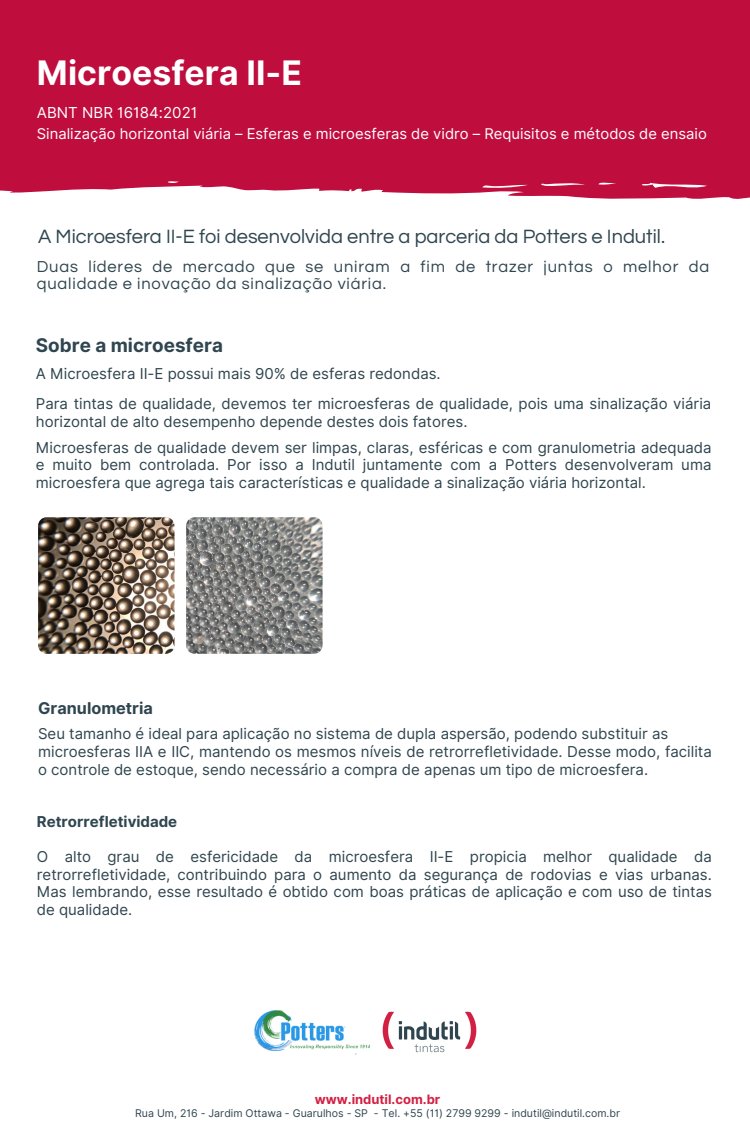
<style>
.page{position:relative;width:750px;height:1134px;background:#fff}
.page>*{position:absolute;margin:0;border:0;box-sizing:border-box;transform-origin:0 0}
.t1{font:700 33.75px "Inter";color:#fff}
.t2{font:20px "Questrial";color:#2f454f}
.t3{font:700 18.88px "Inter";color:#2f454f}
.t4{font:16.5px/16.8px "Questrial";letter-spacing:.05em;color:#2f454f}
.t5{font:700 16.25px "Inter";color:#2f454f}
.t6{font:15.12px "Inter";color:#fff}
.t7{font:15px/17.8px "Inter";color:#2f454f}
.t8{font:700 15px "Inter";color:#2f454f}
.t9{font:14.75px "Inter";color:#fff}
.t10{font:700 13px "Inter";color:#d22043}
.t11{font:10.62px "Inter";color:#2f454f}
</style>
<div class="page">
<svg style="left:0;top:145px;width:750px;height:54px;fill:#bf0d3e"></svg>
<div style="left:0;top:0;width:750px;height:145px;background:#bf0d3e"></div>
<img style="left:254px;top:1010px;width:116px;height:44px">
<img style="left:382px;top:1011px;width:95px;height:42px">
<img style="left:38px;top:517px;width:137px;height:136px;border-radius:8px">
<img style="left:186px;top:517px;width:137px;height:136px;border-radius:8px">
<p class="t1" style="left:37px;top:52px;width:267px">Microesfera II-E</p>
<p class="t6" style="left:37px;top:103px;width:162px">ABNT NBR 16184:2021</p>
<p class="t9" style="left:37px;top:124px;width:672px">Sinalização horizontal viária – Esferas e microesferas de vidro – Requisitos e métodos de ensaio</p>
<p class="t2" style="left:38px;top:226px;width:628px">A Microesfera II-E foi desenvolvida entre a parceria da Potters e Indutil.</p>
<p class="t4" style="left:37px;top:258px;width:674px">Duas líderes de mercado que se uniram a fim de trazer juntas o melhor da qualidade e inovação da sinalização viária.</p>
<p class="t3" style="left:36px;top:334px;width:189px">Sobre a microesfera</p>
<p class="t7" style="left:36px;top:365px;width:406px">A Microesfera II-E possui mais 90% de esferas redondas.</p>
<p class="t7" style="left:36px;top:395px;width:677px">Para tintas de qualidade, devemos ter microesferas de qualidade, pois uma sinalização viária horizontal de alto desempenho depende destes dois fatores.</p>
<p class="t7" style="left:36px;top:438px;width:677px;text-align:justify">Microesferas de qualidade devem ser limpas, claras, esféricas e com granulometria adequada e muito bem controlada. Por isso a Indutil juntamente com a Potters desenvolveram uma microesfera que agrega tais características e qualidade a sinalização viária horizontal.</p>
<p class="t5" style="left:38px;top:698px;width:116px">Granulometria</p>
<p class="t7" style="left:38px;top:724px;width:632px">Seu tamanho é ideal para aplicação no sistema de dupla aspersão, podendo substituir as</p>
<p class="t7" style="left:38px;top:742px;width:675px">microesferas IIA e IIC, mantendo os mesmos níveis de retrorrefletividade. Desse modo, facilita o controle de estoque, sendo necessário a compra de apenas um tipo de microesfera.</p>
<p class="t8" style="left:37px;top:812px;width:142px">Retrorrefletividade</p>
<p class="t7" style="left:37px;top:847px;width:677px;text-align:justify">O alto grau de esfericidade da microesfera II-E propicia melhor qualidade da retrorrefletividade, contribuindo para o aumento da segurança de rodovias e vias urbanas.<br>Mas lembrando, esse resultado é obtido com boas práticas de aplicação e com uso de tintas de qualidade.</p>
<p class="t10" style="left:315px;top:1091px;width:127px">www.indutil.com.br</p>
<p class="t11" style="left:135px;top:1106px;width:487px">Rua Um, 216 - Jardim Ottawa - Guarulhos - SP - Tel. +55 (11) 2799 9299 - indutil@indutil.com.br</p>
</div>
